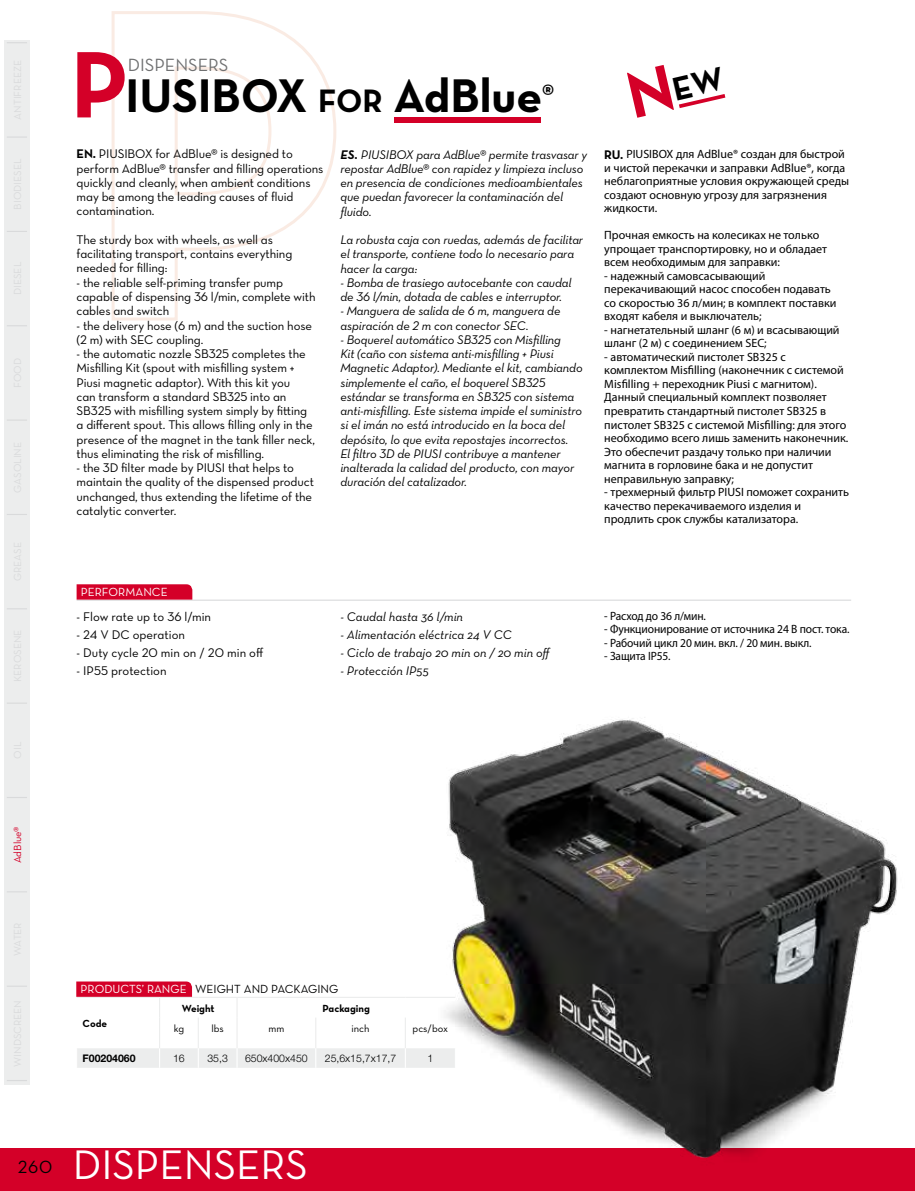
<style>
.page{position:relative;width:915px;height:1191px;background:#fff}
.page>*{position:absolute;margin:0;border:0;box-sizing:border-box;transform-origin:0 0}
.t1{font:48px "Neutraface Text Bold Alt";color:#000}
.t2{font:42px "Neutraface Text Book Alt";color:#fff}
.t3{font:18px "Neutraface Text Book Alt";color:#707172}
.t4{font:18px "Neutraface Text Book Alt";color:#000}
.t5{font:12.75px/14.2px "Neutraface Text Book Alt";letter-spacing:-.01em;color:#000}
.t6{font:12.75px/14.2px "Neutraface Text Book Italic Alt";letter-spacing:-.01em;color:#000}
.t7{font:italic 12.75px "Neutraface Text";color:#000}
.t8{font:12px/13.5px "Myriad Pro";color:#000}
.t9{font:12px "Myriad Pro";color:#000;scale:.96 1}
.t10{font:12px "Neutraface Text Book Alt";color:#000}
.t11{font:12px "Neutraface Text Book Alt";color:#fff}
.t12{font:300 10.5px "Helvetica Neue LT Std";color:#000}
.t13{font:10.5px "Neutraface Text Bold Alt";color:#000}
.t14{font:10.5px "Neutraface Text Book Alt";color:#000}
.t15{font:700 10.5px "Helvetica Neue LT Std";color:#000}
.t16{font:10.5px "Neutraface Text Book Alt";color:#d40028}
.s1{font-size:96px;color:#d40028}
.s2{font-size:33px}
.s3{font-family:"Neutraface Text Bold Alt"}
.s4{font-family:"Neutraface Text Bold Italic Alt"}
.s5{font-family:"Neutraface Text Bold Alt";font-size:12.75px}
.s6{color:#fff}
</style>
<div class="page">
<div style="left:0;top:1148px;width:914px;height:43px;background:#d40028"></div>
<div style="left:4px;top:40px;width:26px;height:1044px;background:#eceded"></div>
<svg style="left:111px;top:11px;width:226px;height:310px"></svg>
<svg style="left:7px;top:1080px;width:20px;height:1px"></svg>
<svg style="left:7px;top:891px;width:20px;height:1px"></svg>
<svg style="left:7px;top:797px;width:20px;height:1px"></svg>
<svg style="left:7px;top:608px;width:20px;height:1px"></svg>
<svg style="left:7px;top:514px;width:20px;height:1px"></svg>
<hr style="left:7px;top:419px;width:20px;height:2px;background:#d9dadb">
<svg style="left:7px;top:325px;width:20px;height:1px"></svg>
<svg style="left:7px;top:231px;width:20px;height:1px"></svg>
<hr style="left:7px;top:136px;width:20px;height:2px;background:#d9dadb">
<svg style="left:7px;top:42px;width:20px;height:1px"></svg>
<div style="left:393px;top:117px;width:147px;height:5px;background:#d40028"></div>
<hr style="left:159px;top:996px;width:39px;height:2px;background:#eceded">
<hr style="left:198px;top:996px;width:39px;height:2px;background:#eceded">
<hr style="left:237px;top:996px;width:78px;height:2px;background:#eceded">
<hr style="left:315px;top:996px;width:90px;height:2px;background:#eceded">
<hr style="left:405px;top:996px;width:50px;height:2px;background:#eceded">
<hr style="left:315px;top:1017px;width:1px;height:31px;background:#eceded">
<hr style="left:404px;top:1017px;width:2px;height:31px;background:#eceded">
<hr style="left:159px;top:1017px;width:1px;height:31px;background:#eceded">
<hr style="left:198px;top:1017px;width:1px;height:31px;background:#eceded">
<hr style="left:236px;top:1017px;width:1px;height:31px;background:#eceded">
<div style="left:77px;top:1048px;width:354px;height:19px;background:#eceded"></div>
<svg style="left:76px;top:981px;width:116px;height:36px"></svg>
<hr style="left:77px;top:599px;width:773px;height:2px;background:#d9dadb">
<svg style="left:77px;top:584px;width:115px;height:15px;background:#d4052d"></svg>
<img style="left:431px;top:717px;width:467px;height:441px">
<svg style="left:679px;top:94px;width:46px;height:14px"></svg>
<h1 class="t1" style="left:70px;top:64px;width:485px"><span class="s1">P</span>IUSIBOX <span class="s2">FOR</span> AdBlue<sup>®</sup></h1>
<h3 class="t3" style="left:128px;top:54px;width:102px">DISPENSERS</h3>
<p class="t5" style="left:77px;top:147px;width:248px"><span class="s3">EN.</span> PIUSIBOX for AdBlue® is designed to perform AdBlue® transfer and filling operations quickly and cleanly, when ambient conditions may be among the leading causes of fluid contamination.</p>
<p class="t5" style="left:77px;top:232px;width:217px">The sturdy box with wheels, as well as facilitating transport, contains everything needed for filling:</p>
<p class="t5" style="left:77px;top:275px;width:240px">- the reliable self-priming transfer pump capable of dispensing 36 l/min, complete with cables and switch</p>
<p class="t5" style="left:77px;top:318px;width:237px">- the delivery hose (6 m) and the suction hose (2 m) with SEC coupling.</p>
<p class="t5" style="left:77px;top:346px;width:240px">- the automatic nozzle SB325 completes the Misfilling Kit (spout with misfilling system + Piusi magnetic adaptor). With this kit you<br>can transform a standard SB325 into an SB325 with misfilling system simply by fitting a different spout. This allows filling only in the presence of the magnet in the tank filler neck, thus eliminating the risk of misfilling.</p>
<p class="t5" style="left:77px;top:460px;width:239px">- the 3D filter made by PIUSI that helps to maintain the quality of the dispensed product unchanged, thus extending the lifetime of the catalytic converter.</p>
<p class="t6" style="left:340px;top:147px;width:248px"><span class="s4">ES.</span> PIUSIBOX para AdBlue® permite trasvasar y repostar AdBlue® con rapidez y limpieza incluso en presencia de condiciones medioambientales que puedan favorecer la contaminación del fluido.</p>
<p class="t6" style="left:340px;top:232px;width:244px">La robusta caja con ruedas, además de facilitar el transporte, contiene todo lo necesario para hacer la carga:</p>
<p class="t6" style="left:340px;top:275px;width:232px">- Bomba de trasiego autocebante con caudal de 36 l/min, dotada de cables e interruptor.</p>
<p class="t6" style="left:340px;top:304px;width:221px">- Manguera de salida de 6 m, manguera de aspiración de 2 m con conector SEC.</p>
<p class="t6" style="left:340px;top:332px;width:244px">- Boquerel automático SB325 con Misfilling<br>Kit (caño con sistema anti-misfilling + Piusi Magnetic Adaptor). Mediante el kit, cambiando simplemente el caño, el boquerel SB325 estándar se transforma en SB325 con sistema anti-misfilling. Este sistema impide el suministro si el imán no está introducido en la boca del depósito, lo que evita repostajes incorrectos.<br>El filtro 3D de PIUSI contribuye a mantener inalterada la calidad del producto, con mayor duración del catalizador.</p>
<p class="t8" style="left:604px;top:147px;width:246px"><span class="s5">RU.</span> PIUSIBOX для AdBlue® создан для быстрой и чистой перекачки и заправки AdBlue®, когда неблагоприятные условия окружающей среды создают основную угрозу для загрязнения жидкости.</p>
<p class="t8" style="left:604px;top:228px;width:224px">Прочная емкость на колесиках не только упрощает транспортировку, но и обладает всем необходимым для заправки:</p>
<p class="t8" style="left:604px;top:269px;width:233px">- надежный самовсасывающий перекачивающий насос способен подавать со скоростью 36 л/мин; в комплект поставки входят кабеля и выключатель;</p>
<p class="t8" style="left:604px;top:323px;width:237px">- нагнетательный шланг (6 м) и всасывающий шланг (2 м) с соединением SEC;</p>
<p class="t8" style="left:604px;top:350px;width:245px">- автоматический пистолет SB325 с комплектом Misfilling (наконечник с системой Misfilling + переходник Piusi с магнитом).<br>Данный специальный комплект позволяет превратить стандартный пистолет SB325 в пистолет SB325 с системой Misfilling: для этого необходимо всего лишь заменить наконечник.<br>Это обеспечит раздачу только при наличии магнита в горловине бака и не допустит неправильную заправку;</p>
<p class="t8" style="left:604px;top:485px;width:246px">- трехмерный фильтр PIUSI поможет сохранить качество перекачиваемого изделия и продлить срок службы катализатора.</p>
<p class="t11" style="left:81px;top:584px;width:88px">PERFORMANCE</p>
<p class="t5" style="left:77px;top:609px;width:136px">- Flow rate up to 36 l/min</p>
<p class="t5" style="left:77px;top:627px;width:110px">- 24 V DC operation</p>
<p class="t5" style="left:77px;top:645px;width:188px">- Duty cycle 20 min on / 20 min off</p>
<p class="t5" style="left:77px;top:663px;width:92px">- IP55 protection</p>
<p class="t7" style="left:340px;top:608px;width:124px">- Caudal hasta 36 l/min</p>
<p class="t7" style="left:340px;top:626px;width:173px">- Alimentación eléctrica 24 V CC</p>
<p class="t7" style="left:340px;top:644px;width:212px">- Ciclo de trabajo 20 min on / 20 min off</p>
<p class="t7" style="left:340px;top:662px;width:90px">- Protección IP55</p>
<p class="t9" style="left:604px;top:608px;width:107px">- Расход до 36 л/мин.</p>
<p class="t9" style="left:604px;top:622px;width:257px">- Функционирование от источника 24 В пост. тока.</p>
<p class="t9" style="left:604px;top:635px;width:217px">- Рабочий цикл 20 мин. вкл. / 20 мин. выкл.</p>
<p class="t9" style="left:604px;top:649px;width:71px">- Защита IP55.</p>
<p class="t16" style="left:11px;top:863px;width:39px;rotate:-90deg">AdBlue®</p>
<p class="t10" style="left:80px;top:981px;width:259px"><span class="s6">PRODUCTS’ RANGE</span> WEIGHT AND PACKAGING</p>
<p class="t13" style="left:83px;top:1016px;width:26px">Code</p>
<p class="t13" style="left:182px;top:1001px;width:34px">Weight</p>
<p class="t13" style="left:322px;top:1001px;width:49px">Packaging</p>
<p class="t14" style="left:174px;top:1021px;width:12px">kg</p>
<p class="t14" style="left:211px;top:1021px;width:14px">lbs</p>
<p class="t14" style="left:268px;top:1021px;width:17px">mm</p>
<p class="t14" style="left:351px;top:1021px;width:20px">inch</p>
<p class="t14" style="left:412px;top:1021px;width:37px">pcs/box</p>
<p class="t15" style="left:83px;top:1051px;width:54px">F00204060</p>
<p class="t12" style="left:173px;top:1051px;width:13px">16</p>
<p class="t12" style="left:207px;top:1051px;width:22px">35,3</p>
<p class="t12" style="left:245px;top:1051px;width:64px">650x400x450</p>
<p class="t12" style="left:325px;top:1051px;width:73px">25,6x15,7x17,7</p>
<p class="t12" style="left:427px;top:1051px;width:7px">1</p>
<h3 class="t4" style="left:18px;top:1155px;width:36px">260</h3>
<h2 class="t2" style="left:73px;top:1138px;width:236px">DISPENSERS</h2>
</div>
